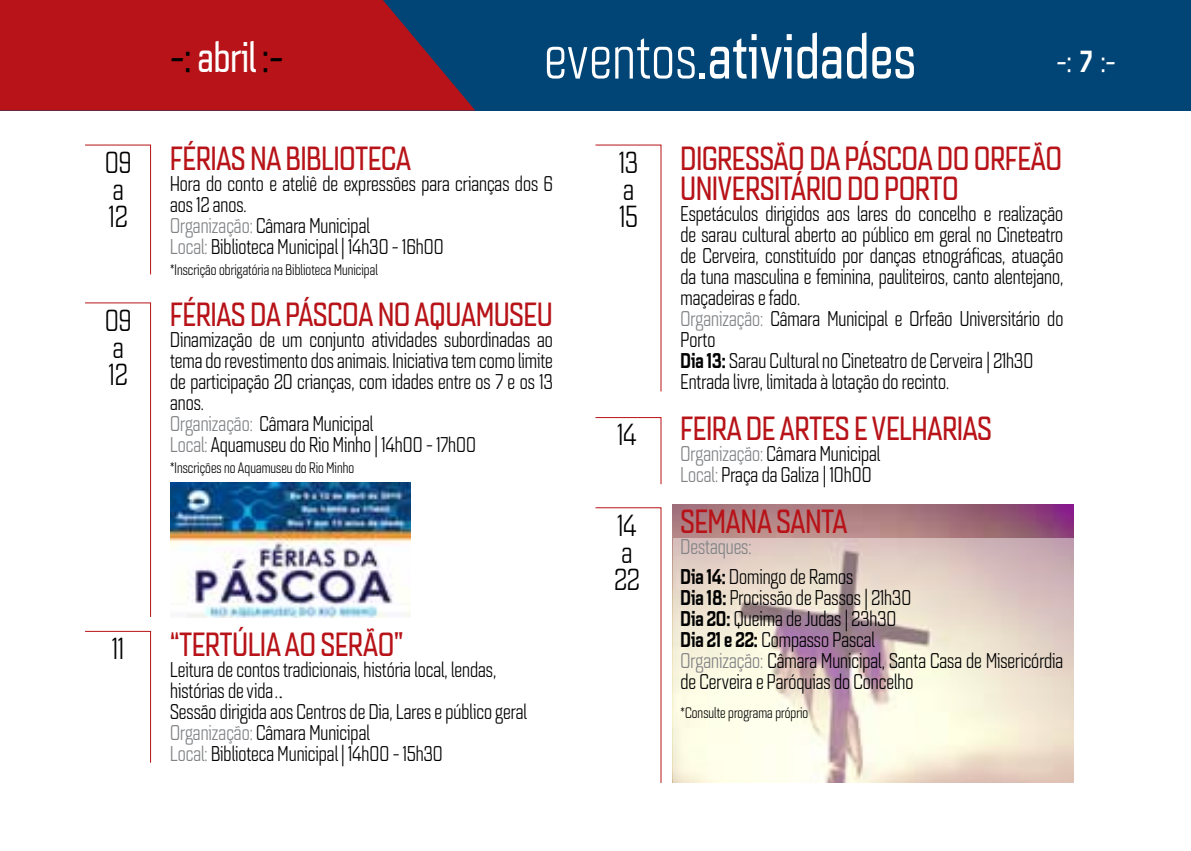
<style>
.page{position:relative;width:1191px;height:851px;background:#fff}
.page>*{position:absolute;margin:0;border:0;box-sizing:border-box;transform-origin:0 0}
.t1{font:62.1px "Quarca Con Reg";letter-spacing:.01em;color:#fff}
.t2{font:62.1px "Quarca Con Boo";letter-spacing:.01em;color:#fff}
.t3{font:42px "Quarca Con Reg";color:#fff}
.t4{font:33px/30px "Quarca Con Reg";color:#b71318}
.t5{font:30px/27px "Quarca Con Boo";color:#000}
.t6{font:21px/21px "Quarca Con Boo";color:#000}
.t7{font:15px "Quarca Con Boo";letter-spacing:.005em;color:#000}
.s1{color:#000}
.s2{font-family:"Quarca Con Boo"}
.s3{color:#808285}
.s4{font-family:"Quarca Con Med"}
</style>
<div class="page">
<div style="left:0;top:0;width:1191px;height:110px;background:#004576"></div>
<svg style="left:0;top:0;width:475px;height:110px;background:#a51721"></svg>
<img style="left:170px;top:482px;width:241px;height:135px">
<img style="left:672px;top:504px;width:401px;height:278px">
<svg style="left:673px;top:538px;width:400px;height:245px;background:#e6d9cc"></svg>
<svg style="left:85px;top:144px;width:66px;height:131px"></svg>
<svg style="left:85px;top:302px;width:66px;height:315px"></svg>
<svg style="left:85px;top:630px;width:66px;height:133px"></svg>
<svg style="left:595px;top:144px;width:67px;height:248px"></svg>
<svg style="left:595px;top:507px;width:67px;height:276px"></svg>
<svg style="left:595px;top:417px;width:67px;height:68px"></svg>
<h3 class="t5" style="left:105px;top:149px;width:29px">09 a<br>12</h3>
<h3 class="t5" style="left:105px;top:307px;width:29px">09 a<br>12</h3>
<h3 class="t5" style="left:112px;top:635px;width:14px">11</h3>
<h2 class="t3" style="left:170px;top:32px;width:115px"><span class="s1">-:</span> abril <span class="s1">:-</span></h2>
<h1 class="t1" style="left:697px;top:19px;width:220px">.atividades</h1>
<h1 class="t1" style="left:544px;top:22px;width:573px"><span class="s2">eventos</span> .atividades <sup>-:</sup> <sup>7</sup> <sup>:-</sup></h1>
<h1 class="t2" style="left:610px;top:23px;width:154px">eventos</h1>
<h3 class="t4" style="left:170px;top:143px;width:242px">FÉRIAS NA BIBLIOTECA</h3>
<p class="t6" style="left:170px;top:173px;width:384px">Hora do conto e ateliê de expressões para crianças dos 6 aos 12 anos.<br><span class="s3">Organização:</span> Câmara Municipal<br><span class="s3">Local:</span> Biblioteca Municipal | 14h30 - 16h00</p>
<p class="t7" style="left:170px;top:261px;width:209px">*Inscrição obrigatória na Biblioteca Municipal</p>
<h3 class="t4" style="left:170px;top:299px;width:384px">FÉRIAS DA PÁSCOA NO AQUAMUSEU</h3>
<p class="t6" style="left:170px;top:329px;width:384px">Dinamização de um conjunto atividades subordinadas ao tema do revestimento dos animais. Iniciativa tem como limite de participação 20 crianças, com idades entre os 7 e os 13 anos.<br><span class="s3">Organização:</span> Câmara Municipal<br><span class="s3">Local:</span> Aquamuseu do Rio Minho | 14h00 - 17h00</p>
<p class="t7" style="left:170px;top:459px;width:185px">*Inscrições no Aquamuseu do Rio Minho</p>
<h3 class="t4" style="left:170px;top:629px;width:235px">“TERTÚLIA AO SERÃO”</h3>
<p class="t6" style="left:170px;top:659px;width:358px">Leitura de contos tradicionais, história local, lendas, histórias de vida…<br>Sessão dirigida aos Centros de Dia, Lares e público geral <span class="s3">Organização:</span> Câmara Municipal<br><span class="s3">Local:</span> Biblioteca Municipal | 14h00 - 15h30</p>
<h3 class="t5" style="left:619px;top:149px;width:21px">13 a<br>15</h3>
<h3 class="t5" style="left:617px;top:422px;width:21px">14</h3>
<h3 class="t5" style="left:614px;top:512px;width:26px">14 a<br>22</h3>
<h3 class="t4" style="left:680px;top:143px;width:383px">DIGRESSÃO DA PÁSCOA DO ORFEÃO<br>UNIVERSITÁRIO DO PORTO</h3>
<p class="t6" style="left:680px;top:203px;width:384px">Espetáculos dirigidos aos lares do concelho e realização de sarau cultural aberto ao público em geral no Cineteatro de Cerveira, constituído por danças etnográficas, atuação da tuna masculina e feminina, pauliteiros, canto alentejano, maçadeiras e fado.<br><span class="s3">Organização:</span> Câmara Municipal e Orfeão Universitário do Porto<br><span class="s4">Dia 13:</span> Sarau Cultural no Cineteatro de Cerveira | 21h30<br>Entrada livre, limitada à lotação do recinto.</p>
<h3 class="t4" style="left:680px;top:413px;width:313px">FEIRA DE ARTES E VELHARIAS</h3>
<p class="t6" style="left:680px;top:443px;width:201px"><span class="s3">Organização:</span> Câmara Municipal<br><span class="s3">Local:</span> Praça da Galiza | 10h00</p>
<h3 class="t4" style="left:680px;top:506px;width:168px">SEMANA SANTA</h3>
<p class="t6" style="left:680px;top:532px;width:174px;line-height:29.4px"><span class="s3">Destaques:<br></span><span class="s4">Dia 14:</span> Domingo de Ramos</p>
<p class="t6" style="left:680px;top:587px;width:384px"><span class="s4">Dia 18:</span> Procissão de Passos | 21h30<br><span class="s4">Dia 20:</span> Queima de Judas | 23h30<br><span class="s4">Dia 21 e 22:</span> Compasso Pascal<br><span class="s3">Organização:</span> Câmara Municipal, Santa Casa de Misericórdia de Cerveira e Paróquias do Concelho</p>
<p class="t7" style="left:680px;top:704px;width:129px">*Consulte programa próprio</p>
</div>
